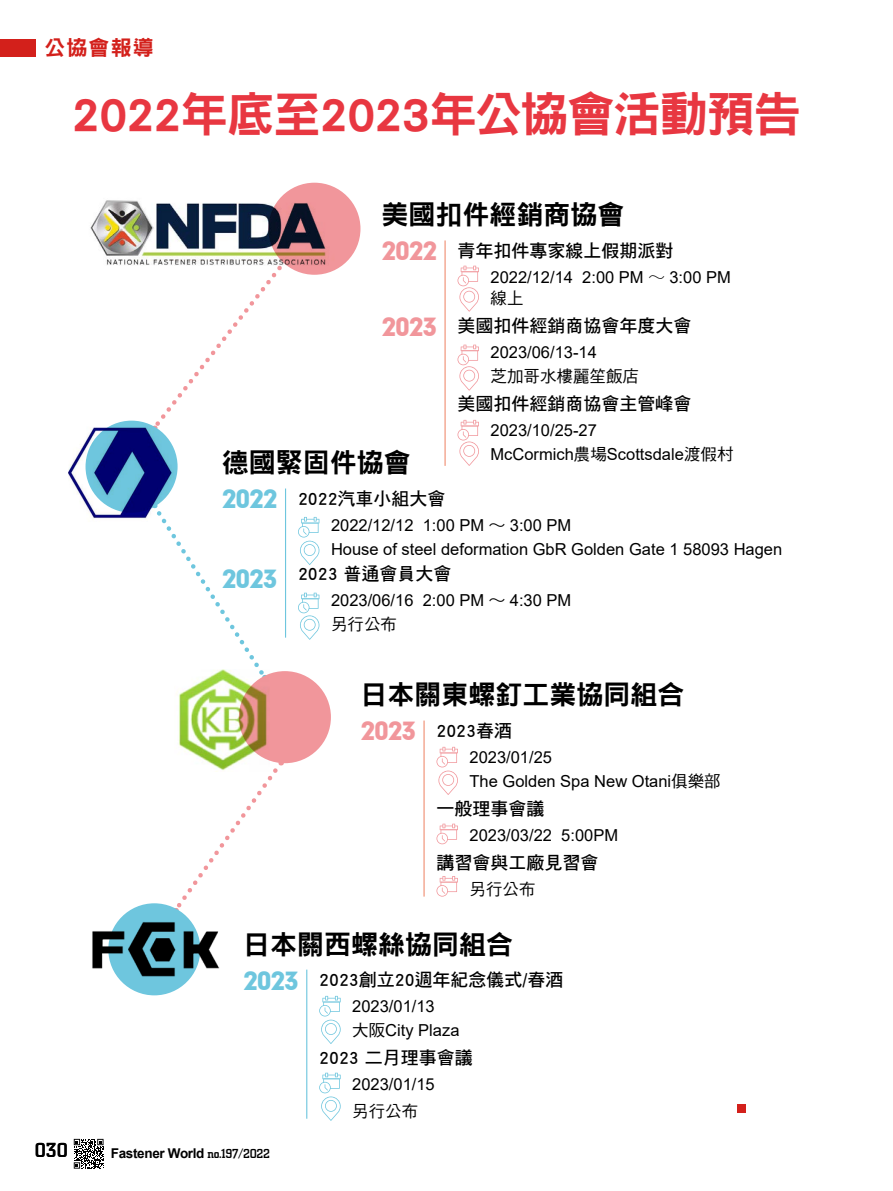
<style>
.page{position:relative;width:893px;height:1191px;background:#fff}
.page>*{position:absolute;margin:0;border:0;box-sizing:border-box;transform-origin:0 0}
.t1{font:48px "DF Hei Std W9";letter-spacing:-.04em;color:#e83741}
.t2{font:27px "DF Hei Std W9";color:#000}
.t3{font:24px "Geometric 706 BT Black B";letter-spacing:-.05em;color:#f1969b}
.t4{font:24px "Geometric 706 BT Black B";letter-spacing:-.05em;color:#6ec6de}
.t5{font:21px "DF Hei Std W9";letter-spacing:.05em;color:#d3201b}
.t6{font:500 21px "City D";color:#000}
.t7{font:18px "DF Hei Std W7";color:#000}
.t8{font:16.5px/24px "Arial";color:#000}
.t9{font:16.5px "DF Hei Std W5";color:#000}
.t10{font:700 13.5px "Arial";letter-spacing:-.025em;color:#000}
.s1{font-family:"DF Hei Std W3"}
.s2{font-family:"DF Hei Std W5"}
.s3{font-family:"City D";font-weight:500}
</style>
<div class="page">
<svg style="left:74px;top:1138px;width:30px;height:30px"></svg>
<div style="left:0;top:40px;width:36px;height:17px;background:#d3201b"></div>
<svg style="left:156px;top:280px;width:115px;height:142px"></svg>
<svg style="left:174px;top:761px;width:108px;height:152px"></svg>
<svg style="left:166px;top:526px;width:93px;height:141px"></svg>
<div style="left:737px;top:1104px;width:9px;height:9px;background:#d3201b"></div>
<svg style="left:457px;top:266px;width:22px;height:46px"></svg>
<svg style="left:436px;top:747px;width:22px;height:48px"></svg>
<svg style="left:298px;top:517px;width:21px;height:48px"></svg>
<svg style="left:319px;top:996px;width:22px;height:48px"></svg>
<svg style="left:457px;top:345px;width:22px;height:46px"></svg>
<svg style="left:457px;top:420px;width:22px;height:46px"></svg>
<svg style="left:436px;top:823px;width:22px;height:21px"></svg>
<svg style="left:436px;top:876px;width:22px;height:20px"></svg>
<svg style="left:298px;top:592px;width:21px;height:48px"></svg>
<svg style="left:319px;top:1072px;width:22px;height:48px"></svg>
<div style="left:268px;top:183px;width:92px;height:92px;background:#f1969b;border-radius:50%"></div>
<svg style="left:86px;top:420px;width:92px;height:93px"></svg>
<div style="left:239px;top:671px;width:92px;height:92px;background:#f1969b;border-radius:50%"></div>
<div style="left:108px;top:903px;width:92px;height:92px;background:#6ec6de;border-radius:50%"></div>
<img style="left:90px;top:195px;width:248px;height:83px">
<hr style="left:444px;top:240px;width:2px;height:226px;background:#f08e72">
<hr style="left:423px;top:720px;width:2px;height:176px;background:#f08e72">
<hr style="left:285px;top:488px;width:1px;height:149px;background:#6ec6de">
<hr style="left:306px;top:969px;width:1px;height:149px;background:#6ec6de">
<img style="left:68px;top:422px;width:105px;height:102px">
<img style="left:174px;top:669px;width:96px;height:102px">
<img style="left:92px;top:916px;width:128px;height:66px">
<p class="t5" style="left:45px;top:36px;width:111px">公協會報導</p>
<h1 class="t1" style="left:71px;top:87px;width:732px">2022年底至2023年公協會活動預告</h1>
<h2 class="t2" style="left:381px;top:200px;width:245px">美國扣件經銷商協會</h2>
<h3 class="t3" style="left:381px;top:235px;width:57px">2022</h3>
<h3 class="t3" style="left:381px;top:310px;width:57px">2023</h3>
<h2 class="t2" style="left:222px;top:448px;width:190px">德國緊固件協會</h2>
<p class="t7" style="left:457px;top:241px;width:217px">青年扣件專家線上假期派對</p>
<p class="t8" style="left:490px;top:265px;width:242px">2022/12/14 2:00 PM <span class="s1">～</span> 3:00 PM</p>
<p class="t9" style="left:490px;top:289px;width:34px">線上</p>
<p class="t7" style="left:457px;top:316px;width:235px">美國扣件經銷商協會年度大會</p>
<p class="t8" style="left:490px;top:340px;width:108px">2023/06/13-14</p>
<p class="t9" style="left:490px;top:367px;width:150px">芝加哥水樓麗笙飯店</p>
<p class="t7" style="left:457px;top:394px;width:235px">美國扣件經銷商協會主管峰會</p>
<p class="t8" style="left:490px;top:418px;width:244px">2023/10/25-27<br>McCormich<span class="s2">農場</span>Scottsdale<span class="s2">渡假村</span></p>
<h3 class="t4" style="left:222px;top:483px;width:57px">2022</h3>
<h3 class="t4" style="left:222px;top:562px;width:57px">2023</h3>
<p class="t7" style="left:298px;top:489px;width:149px">2022汽車小組大會</p>
<p class="t8" style="left:331px;top:513px;width:453px">2022/12/12 1:00 PM <span class="s2">～</span> 3:00 PM<br>House of steel deformation GbR Golden Gate 1 58093 Hagen</p>
<p class="t7" style="left:298px;top:564px;width:155px">2023 普通會員大會</p>
<p class="t8" style="left:331px;top:588px;width:242px">2023/06/16 2:00 PM <span class="s2">～</span> 4:30 PM</p>
<p class="t9" style="left:331px;top:615px;width:67px">另行公布</p>
<h2 class="t2" style="left:360px;top:680px;width:325px">日本關東螺釘工業協同組合</h2>
<h3 class="t3" style="left:360px;top:715px;width:57px">2023</h3>
<p class="t7" style="left:436px;top:721px;width:77px">2023春酒</p>
<p class="t8" style="left:469px;top:745px;width:253px">2023/01/25<br>The Golden Spa New Otani<span class="s2">俱樂部</span></p>
<p class="t7" style="left:436px;top:799px;width:109px">一般理事會議</p>
<p class="t8" style="left:469px;top:823px;width:150px">2023/03/22 5:00PM</p>
<p class="t7" style="left:436px;top:853px;width:163px">講習會與工廠見習會</p>
<p class="t9" style="left:469px;top:880px;width:67px">另行公布</p>
<h2 class="t2" style="left:243px;top:929px;width:271px">日本關西螺絲協同組合</h2>
<h3 class="t4" style="left:243px;top:964px;width:57px">2023</h3>
<p class="t6" style="left:35px;top:1138px;width:35px">030</p>
<p class="t10" style="left:111px;top:1144px;width:161px">Fastener World <span class="s3">no.197/2022</span></p>
<p class="t7" style="left:319px;top:970px;width:246px">2023創立20週年紀念儀式/春酒</p>
<p class="t8" style="left:352px;top:994px;width:109px">2023/01/13<br><span class="s2">大阪</span>City Plaza</p>
<p class="t7" style="left:319px;top:1048px;width:155px">2023 二月理事會議</p>
<p class="t8" style="left:352px;top:1072px;width:84px">2023/01/15</p>
<p class="t9" style="left:352px;top:1102px;width:67px">另行公布</p>
</div>
